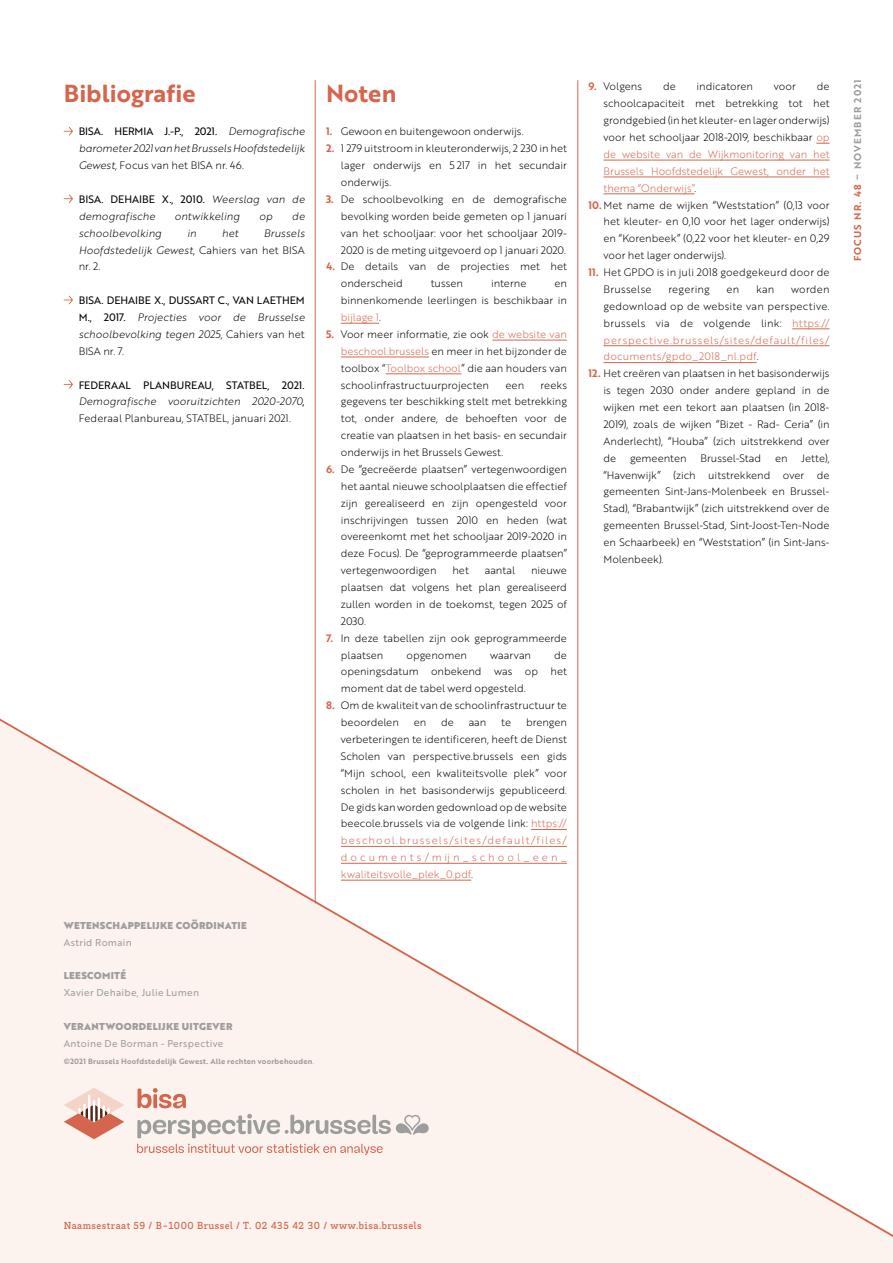
<style>
.page{position:relative;width:893px;height:1263px;background:#fff}
.page>*{position:absolute;margin:0;border:0;box-sizing:border-box;transform-origin:0 0}
.t1{font:24px "Brother 1816 Bold";letter-spacing:.005em;color:#d5664d}
.t2{font:10.5px/16.8px "Brother 1816 Light";color:#000;text-align:justify}
.t3{font:10.5px/16.8px "Brother 1816 Light Italic";letter-spacing:.005em;color:#000;text-align:right}
.t4{font:10.5px/16.8px "Brother 1816 Light";letter-spacing:.065em;color:#d5664d;text-align:justify}
.t5{font:10.5px "Brother 1816 Regular";color:#000}
.t6{font:500 10.5px "Brix Slab";letter-spacing:.05em;color:#d5664d}
.t7{font:10.5px/16.8px "Brother 1816 Light";letter-spacing:.02em;color:#000}
.t8{font:9.75px "Brother 1816 Black";letter-spacing:.03em;color:#9d9d9c}
.t9{font:9.75px "Brother 1816 Regular";letter-spacing:.03em;color:#9d9d9c}
.t10{font:9.75px "Brother 1816 Bold";letter-spacing:.12em;color:#9d9d9c}
.t11{font:7.5px "Brother 1816 Bold";letter-spacing:.035em;color:#9d9d9c}
.s1{font-family:"Brother 1816 Light Italic"}
.s2{font-family:"Brother 1816 Light"}
.s3{font-family:"Brother 1816 Regular"}
.s4{font-family:"Brother 1816 Bold";color:#d5664d}
.s5{color:#d5664d}
.s6{font-family:"Noyh";font-weight:700}
.s7{color:#000}
</style>
<div class="page">
<hr style="left:577px;top:80px;width:1px;height:1000px;background:#d5664d">
<hr style="left:315px;top:80px;width:1px;height:850px;background:#d5664d">
<svg style="left:64px;top:127px;width:9px;height:8px"></svg>
<svg style="left:64px;top:195px;width:9px;height:8px"></svg>
<svg style="left:64px;top:296px;width:9px;height:8px"></svg>
<svg style="left:64px;top:380px;width:9px;height:9px"></svg>
<hr style="left:341px;top:323px;width:38px;height:1px;background:#d5664d">
<hr style="left:492px;top:340px;width:75px;height:1px;background:#d5664d">
<hr style="left:341px;top:357px;width:88px;height:1px;background:#d5664d">
<hr style="left:386px;top:374px;width:75px;height:1px;background:#d5664d">
<svg style="left:0;top:704px;width:893px;height:551px"></svg>
<svg style="left:64px;top:1087px;width:60px;height:52px"></svg>
<svg style="left:137px;top:1144px;width:246px;height:11px"></svg>
<svg style="left:138px;top:1088px;width:48px;height:20px"></svg>
<svg style="left:137px;top:1114px;width:292px;height:24px"></svg>
<svg style="left:816px;top:143px;width:14px;height:1px"></svg>
<hr style="left:603px;top:160px;width:227px;height:1px;background:#d5664d">
<hr style="left:603px;top:177px;width:227px;height:1px;background:#d5664d">
<hr style="left:603px;top:194px;width:91px;height:1px;background:#d5664d">
<hr style="left:792px;top:329px;width:38px;height:1px;background:#d5664d">
<hr style="left:603px;top:345px;width:227px;height:1px;background:#d5664d">
<hr style="left:603px;top:362px;width:154px;height:1px;background:#d5664d">
<h1 class="t1" style="left:64px;top:75px;width:133px">Bibliografie</h1>
<p class="t5" style="left:79px;top:124px;width:228px">BISA. HERMIA J.-P., 2021. <span class="s1">Demografische</span></p>
<p class="t3" style="left:79px;top:140px;width:228px">barometer 2021 van het Brussels Hoofdstedelijk</p>
<p class="t2" style="left:79px;top:157px;width:167px"><span class="s1">Gewest,</span> Focus van het BISA nr. 46.</p>
<p class="t5" style="left:79px;top:191px;width:228px">BISA. DEHAIBE X., 2010. <span class="s1">Weerslag van de</span></p>
<p class="t3" style="left:79px;top:207px;width:78px">demografische</p>
<p class="t3" style="left:175px;top:207px;width:67px">ontwikkeling</p>
<p class="t3" style="left:259px;top:207px;width:15px">op</p>
<p class="t3" style="left:292px;top:207px;width:14px">de</p>
<p class="t3" style="left:79px;top:224px;width:85px">schoolbevolking</p>
<p class="t3" style="left:187px;top:224px;width:11px">in</p>
<p class="t3" style="left:222px;top:224px;width:18px">het</p>
<p class="t3" style="left:79px;top:224px;width:228px">Brussels<br>Hoofdstedelijk Gewest<span class="s2">, Cahiers van het BISA</span></p>
<p class="t2" style="left:79px;top:258px;width:23px">nr. 2.</p>
<p class="t5" style="left:79px;top:293px;width:228px">BISA. DEHAIBE X., DUSSART C., VAN LAETHEM</p>
<p class="t3" style="left:79px;top:308px;width:228px;text-align:left"><span class="s3">M., 2017.</span> Projecties voor de Brusselse schoolbevolking tegen 2025<span class="s2">, Cahiers van het</span></p>
<p class="t2" style="left:79px;top:342px;width:47px">BISA nr. 7.</p>
<p class="t5" style="left:79px;top:377px;width:228px">FEDERAAL PLANBUREAU, STATBEL, 2021.</p>
<p class="t3" style="left:79px;top:393px;width:228px">Demografische vooruitzichten 2020-2070<span class="s3">,</span></p>
<p class="t2" style="left:79px;top:410px;width:214px">Federaal Planbureau, STATBEL, januari 2021.</p>
<h1 class="t1" style="left:326px;top:75px;width:72px">Noten</h1>
<p class="t2" style="left:326px;top:123px;width:199px"><span class="s4">1.</span> Gewoon en buitengewoon onderwijs.</p>
<p class="t2" style="left:341px;top:140px;width:228px;text-indent:-15px"><span class="s4">2.</span> 1 279 uitstroom in kleuteronderwijs, 2 230 in het lager onderwijs en 5 217 in het secundair onderwijs.</p>
<p class="t2" style="left:341px;top:190px;width:228px;text-indent:-15px"><span class="s4">3.</span> De schoolbevolking en de demografische bevolking worden beide gemeten op 1 januari van het schooljaar: voor het schooljaar 2019- 2020 is de meting uitgevoerd op 1 januari 2020.</p>
<p class="t2" style="left:341px;top:258px;width:228px;text-indent:-15px"><span class="s4">4.</span> De details van de projecties met het onderscheid</p>
<p class="t2" style="left:431px;top:275px;width:34px">tussen</p>
<p class="t2" style="left:491px;top:275px;width:37px">interne</p>
<p class="t2" style="left:341px;top:275px;width:228px;text-indent:214px">en binnenkomende leerlingen is beschikbaar in <span class="s5">bijlage 1</span>.</p>
<p class="t2" style="left:341px;top:325px;width:228px;text-indent:-15px"><span class="s4">5.</span> Voor meer informatie, zie ook <span class="s5">de website van beschool.brussels</span> en meer in het bijzonder de toolbox “<span class="s5">Toolbox school</span>” die aan houders van schoolinfrastructuurprojecten</p>
<p class="t2" style="left:341px;top:376px;width:228px;text-indent:200px">reeks gegevens ter beschikking stelt met betrekking tot, onder andere, de behoeften voor de creatie van plaatsen in het basis- en secundair onderwijs in het Brussels Gewest.</p>
<p class="t2" style="left:341px;top:460px;width:228px;text-indent:-15px"><span class="s4">6.</span> De “gecreëerde plaatsen” vertegenwoordigen het aantal nieuwe schoolplaatsen die effectief zijn gerealiseerd en zijn opengesteld voor inschrijvingen tussen 2010 en heden (wat overeenkomt met het schooljaar 2019-2020 in deze Focus). De “geprogrammeerde plaatsen” vertegenwoordigen</p>
<p class="t2" style="left:505px;top:376px;width:20px">een</p>
<p class="t2" style="left:452px;top:562px;width:18px">het</p>
<p class="t2" style="left:485px;top:562px;width:32px">aantal</p>
<p class="t2" style="left:341px;top:562px;width:228px;text-indent:190px">nieuwe plaatsen dat volgens het plan gerealiseerd zullen worden in de toekomst, tegen 2025 of 2030.</p>
<p class="t2" style="left:341px;top:629px;width:228px;text-indent:-15px"><span class="s4">7.</span> In deze tabellen zijn ook geprogrammeerde plaatsen</p>
<p class="t2" style="left:341px;top:646px;width:228px;text-indent:213px">de openingsdatum onbekend was op het moment dat de tabel werd opgesteld.</p>
<p class="t2" style="left:341px;top:697px;width:228px;text-indent:-15px"><span class="s4">8.</span> Om de kwaliteit van de schoolinfrastructuur te beoordelen</p>
<p class="t2" style="left:406px;top:646px;width:62px">opgenomen</p>
<p class="t2" style="left:490px;top:646px;width:43px">waarvan</p>
<p class="t2" style="left:341px;top:713px;width:228px;text-indent:185px">brengen verbeteringen te identificeren, heeft de Dienst Scholen van perspective.brussels een gids “Mijn school, een kwaliteitsvolle plek” voor scholen in het basisonderwijs gepubliceerd.<br>De gids kan worden gedownload op de website beecole.brussels via de volgende link: <span class="s5">https:// beschool.brussels/sites/default/files/ documents/mijn_school_een_ kwaliteitsvolle_plek_0.pdf</span>.</p>
<p class="t2" style="left:414px;top:713px;width:14px">en</p>
<p class="t2" style="left:441px;top:713px;width:14px">de</p>
<p class="t2" style="left:469px;top:713px;width:19px">aan</p>
<p class="t2" style="left:501px;top:713px;width:11px">te</p>
<p class="t8" style="left:64px;top:917px;width:184px">WETENSCHAPPELIJKE COÖRDINATIE</p>
<p class="t9" style="left:64px;top:935px;width:70px">Astrid Romain</p>
<p class="t8" style="left:64px;top:968px;width:64px">LEESCOMITÉ</p>
<p class="t9" style="left:64px;top:985px;width:137px">Xavier Dehaibe, Julie Lumen</p>
<p class="t8" style="left:64px;top:1019px;width:170px">VERANTWOORDELIJKE UITGEVER</p>
<p class="t9" style="left:64px;top:1036px;width:161px">Antoine De Borman - Perspective</p>
<p class="t11" style="left:64px;top:1055px;width:252px">©2021 Brussels Hoofdstedelijk Gewest. Alle rechten voorbehouden<span class="s6">.</span></p>
<p class="t2" style="left:589px;top:78px;width:55px"><span class="s4">9.</span> Volgens</p>
<p class="t2" style="left:663px;top:78px;width:14px">de</p>
<p class="t2" style="left:697px;top:78px;width:58px">indicatoren</p>
<p class="t2" style="left:774px;top:78px;width:24px">voor</p>
<p class="t2" style="left:603px;top:78px;width:228px;text-indent:213px">de schoolcapaciteit met betrekking tot het grondgebied (in het kleuter- en lager onderwijs) voor het schooljaar 2018-2019, beschikbaar <span class="s5">op de website van de Wijkmonitoring van het Brussels Hoofdstedelijk Gewest, onder het thema “Onderwijs”</span>.</p>
<p class="t2" style="left:603px;top:196px;width:228px;text-indent:-15px"><span class="s4">10.</span> Met name de wijken “Weststation” (0,13 voor het kleuter- en 0,10 voor het lager onderwijs) en “Korenbeek” (0,22 voor het kleuter- en 0,29 voor het lager onderwijs).</p>
<p class="t7" style="left:603px;top:263px;width:228px;text-indent:-15px"><span class="s4">11.</span> Het GPDO is in juli 2018 goedgekeurd door de<br>Brusselse</p>
<p class="t4" style="left:603px;top:280px;width:228px;text-indent:188px"><span class="s7">worden gedownload op de website van perspective. brussels via de volgende link:</span> https:// perspective.brussels/sites/default/files/ documents/gpdo_2018_nl.pdf<span class="s7">.</span></p>
<p class="t2" style="left:603px;top:365px;width:228px;text-indent:-15px"><span class="s4">12.</span> Het creëren van plaatsen in het basisonderwijs is tegen 2030 onder andere gepland in de wijken met een tekort aan plaatsen (in 2018- 2019), zoals de wijken “Bizet - Rad- Ceria” (in Anderlecht), “Houba” (zich uitstrekkend over de</p>
<p class="t7" style="left:668px;top:280px;width:43px">regering</p>
<p class="t2" style="left:727px;top:280px;width:14px">en</p>
<p class="t2" style="left:756px;top:280px;width:20px">kan</p>
<p class="t2" style="left:603px;top:449px;width:228px;text-indent:198px">Jette), “Havenwijk” (zich uitstrekkend over de gemeenten Sint-Jans-Molenbeek en Brussel-Stad), “Brabantwijk” (zich uitstrekkend over de gemeenten Brussel-Stad, Sint-Joost-Ten-Node en Schaarbeek) en “Weststation” (in Sint-Jans-Molenbeek).</p>
<p class="t2" style="left:630px;top:449px;width:58px">gemeenten</p>
<p class="t2" style="left:700px;top:449px;width:62px">Brussel-Stad</p>
<p class="t2" style="left:775px;top:449px;width:14px">en</p>
<p class="t10" style="left:850px;top:261px;width:183px;rotate:-90deg"><span class="s5">FOCUS NR. 48</span> – NOVEMBER 2021</p>
<p class="t6" style="left:64px;top:1218px;width:359px">Naamsestraat 59 / B-1000 Brussel / T. 02 435 42 30 / www.bisa.brussels</p>
</div>
